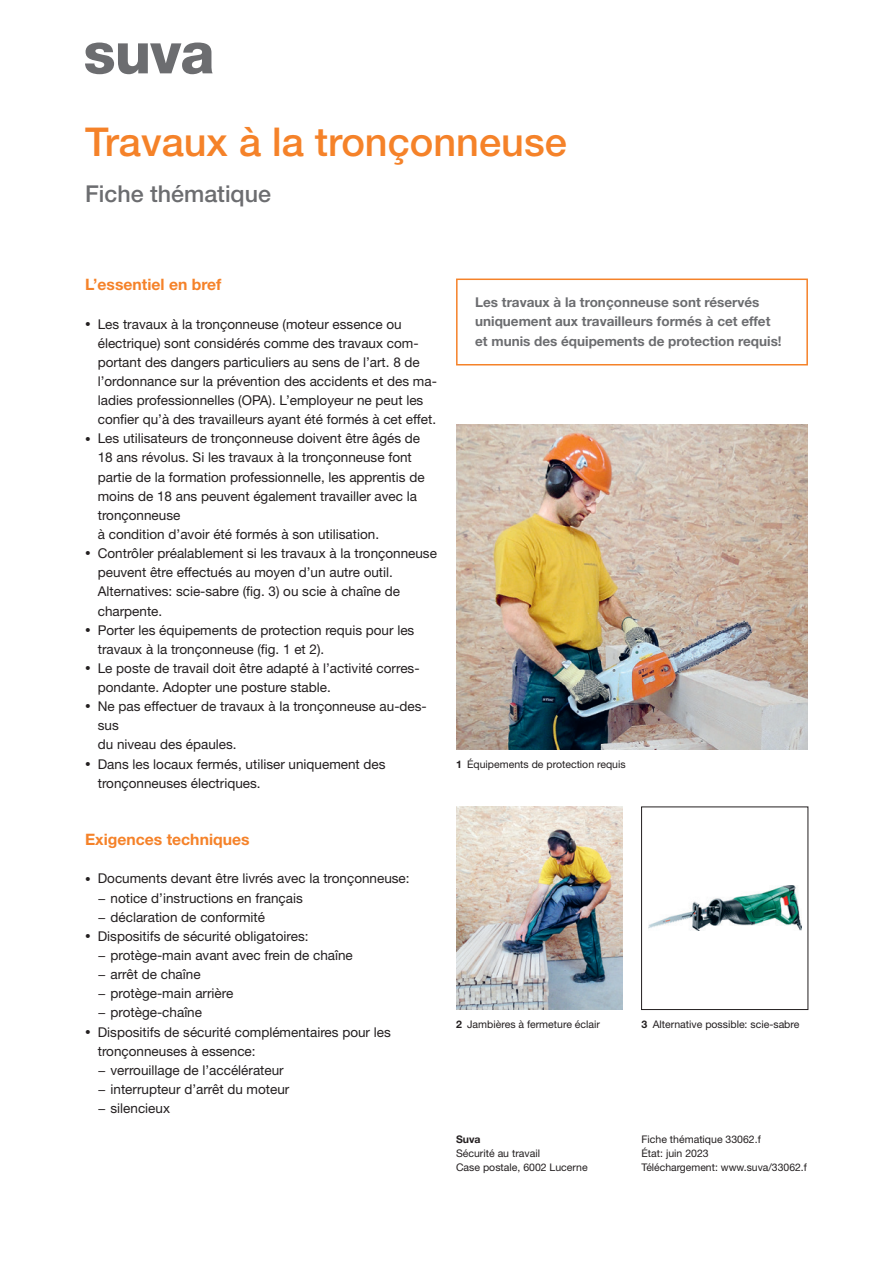
<style>
.page{position:relative;width:893px;height:1263px;background:#fff}
.page>*{position:absolute;margin:0;border:0;box-sizing:border-box;transform-origin:0 0}
.t1{font:500 39.75px "Helvetica Neue LT Std";color:#f58229}
.t2{font:500 23.25px "Helvetica Neue LT Std";color:#6c6d70}
.t3{font:700 15.75px "Helvetica Neue LT Std";color:#f58229}
.t4{font:13.5px/19.2px "Helvetica Neue LT Std";color:#231f20}
.t5{font:700 13.5px/19.2px "Helvetica Neue LT Std";color:#6c6d70}
.t6{font:10.5px/13.8px "Helvetica Neue LT Std";color:#231f20}
.t7{font:700 10.5px "Helvetica Neue LT Std";color:#231f20}
.s1{font-size:11.25px}
.s2{font-weight:700}
</style>
<div class="page">
<img style="left:456px;top:424px;width:352px;height:325px">
<img style="left:456px;top:807px;width:166px;height:202px">
<img style="left:648px;top:886px;width:153px;height:45px">
<div style="left:641px;top:806px;width:167px;height:204px;border:1px solid #231f20"></div>
<div style="left:456px;top:279px;width:352px;height:86px;border:2px solid #f58229"></div>
<svg style="left:85px;top:43px;width:128px;height:31px"></svg>
<h1 class="t1" style="left:85px;top:118px;width:483px">Travaux à la tronçonneuse</h1>
<h2 class="t2" style="left:85px;top:180px;width:188px">Fiche thématique</h2>
<p class="t3" style="left:85px;top:275px;width:138px">L’essentiel en bref</p>
<p class="t4" style="left:98px;top:314px;width:341px;text-indent:-13px"><span class="s1">•</span> Les travaux à la tronçonneuse (moteur essence ou électrique) sont considérés comme des travaux com&shy;portant des dangers particuliers au sens de l’art. 8 de l’ordonnance sur la prévention des accidents et des ma&shy;ladies professionnelles (OPA). L’employeur ne peut les confier qu’à des travailleurs ayant été formés à cet effet.</p>
<p class="t4" style="left:98px;top:429px;width:328px;text-indent:-13px"><span class="s1">•</span> Les utilisateurs de tronçonneuse doivent être âgés de 18 ans révolus. Si les travaux à la tronçonneuse font partie de la formation professionnelle, les apprentis de moins de 18 ans peuvent également travailler avec la tronçonneuse<br>à condition d’avoir été formés à son utilisation.</p>
<p class="t4" style="left:98px;top:543px;width:341px;text-indent:-13px"><span class="s1">•</span> Contrôler préalablement si les travaux à la tronçonneuse peuvent être effectués au moyen d’un autre outil.<br>Alternatives: scie-sabre (fig. 3) ou scie à chaîne de charpente.</p>
<p class="t4" style="left:98px;top:620px;width:318px;text-indent:-13px"><span class="s1">•</span> Porter les équipements de protection requis pour les travaux à la tronçonneuse (fig. 1 et 2).</p>
<p class="t4" style="left:98px;top:658px;width:323px;text-indent:-13px"><span class="s1">•</span> Le poste de travail doit être adapté à l’activité corres&shy;pondante. Adopter une posture stable.</p>
<p class="t4" style="left:98px;top:697px;width:331px;text-indent:-13px"><span class="s1">•</span> Ne pas effectuer de travaux à la tronçonneuse au-des&shy;sus<br>du niveau des épaules.</p>
<p class="t4" style="left:98px;top:754px;width:289px;text-indent:-13px"><span class="s1">•</span> Dans les locaux fermés, utiliser uniquement des tronçonneuses électriques.</p>
<p class="t3" style="left:85px;top:830px;width:166px">Exigences techniques</p>
<p class="t4" style="left:98px;top:869px;width:313px;text-indent:-13px"><span class="s1">•</span> Documents devant être livrés avec la tronçonneuse: − notice d’instructions en français<br>− déclaration de conformité</p>
<p class="t4" style="left:98px;top:926px;width:257px;text-indent:-13px"><span class="s1">•</span> Dispositifs de sécurité obligatoires:<br>− protège-main avant avec frein de chaîne − arrêt de chaîne<br>− protège-main arrière<br>− protège-chaîne</p>
<p class="t4" style="left:98px;top:1022px;width:295px;text-indent:-13px"><span class="s1">•</span> Dispositifs de sécurité complémentaires pour les tronçonneuses à essence:<br>− verrouillage de l’accélérateur<br>− interrupteur d’arrêt du moteur<br>− silencieux</p>
<p class="t5" style="left:475px;top:293px;width:308px">Les travaux à la tronçonneuse sont réservés uniquement aux travailleurs formés à cet effet et munis des équipements de protection requis!</p>
<p class="t6" style="left:456px;top:757px;width:171px"><span class="s2">1</span> Équipements de protection requis</p>
<p class="t6" style="left:456px;top:1017px;width:145px"><span class="s2">2</span> Jambières à fermeture éclair</p>
<p class="t6" style="left:642px;top:1017px;width:159px"><span class="s2">3</span> Alternative possible: scie-sabre</p>
<p class="t7" style="left:456px;top:1132px;width:26px">Suva</p>
<p class="t6" style="left:456px;top:1146px;width:133px">Sécurité au travail<br>Case postale, 6002 Lucerne</p>
<p class="t6" style="left:642px;top:1132px;width:167px">Fiche thématique 33062.f<br>État: juin 2023<br>Téléchargement: www.suva/33062.f</p>
</div>
